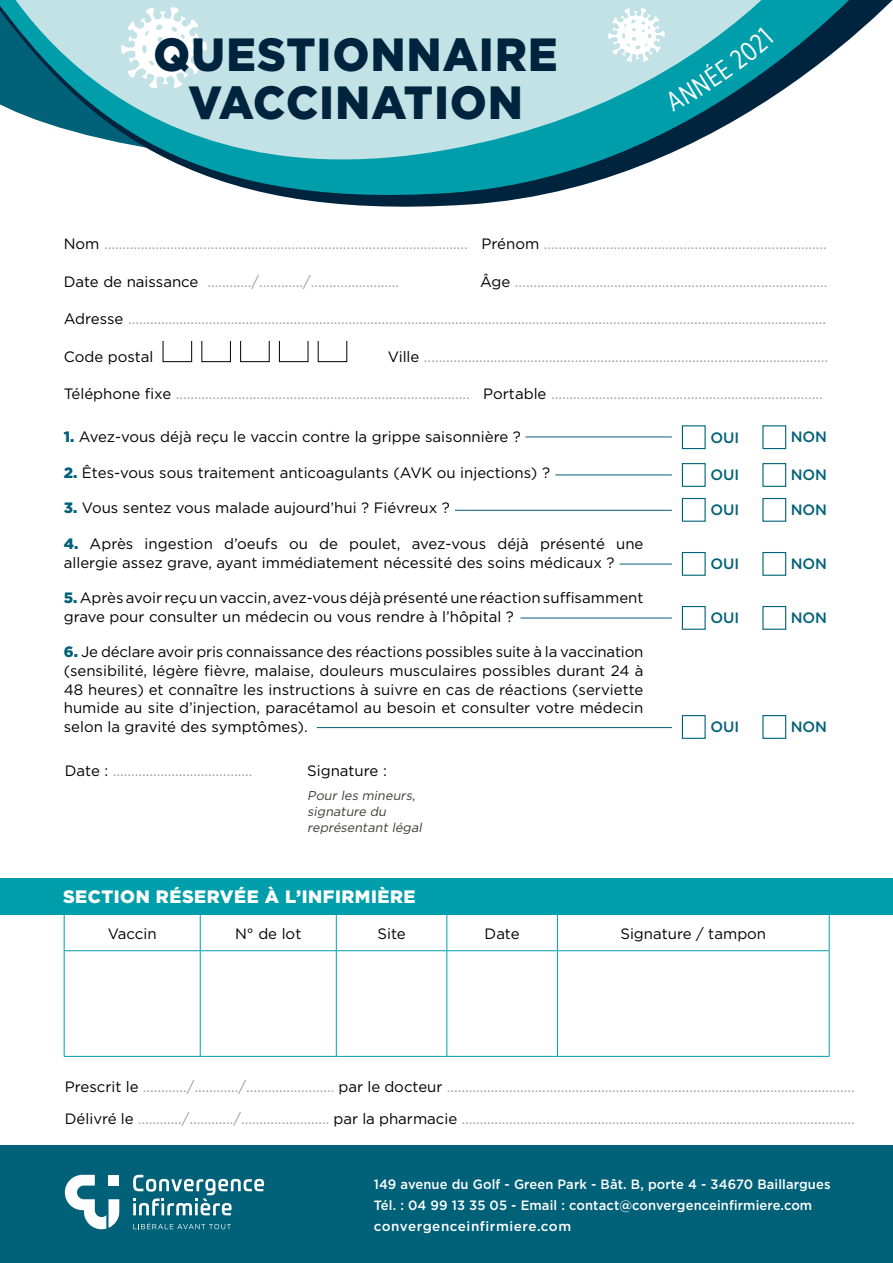
<style>
.page{position:relative;width:893px;height:1263px;background:#fff}
.page>*{position:absolute;margin:0;border:0;box-sizing:border-box;transform-origin:0 0}
.t1{font:900 46.5px "Gotham";letter-spacing:.03em;color:#00233e;scale:.95 1}
.t2{font:900 18px "Gotham";letter-spacing:.03em;color:#fff}
.t3{font:15px "Gotham";color:#9c9c9c}
.t4{font:15px/18.6px "Gotham";color:#000}
.t5{font:500 15px "Gotham";color:#006179}
.t6{font:500 13.5px "Gotham";letter-spacing:.01em;color:#fff;scale:.96 1}
.t7{font:500 13.5px "Gotham";letter-spacing:.04em;color:#fff}
.t8{font:italic 12.75px "Gotham";color:#3c3c3a}
.s1{color:#000}
.s2{font-weight:900;color:#006179}
</style>
<div class="page">
<svg style="left:223px;top:0;width:670px;height:207px;fill:#c3e2e6"></svg>
<svg style="left:0;top:0;width:223px;height:182px"></svg>
<div style="left:163px;top:339px;width:29px;height:23px;border:1px solid #000"></div>
<div style="left:202px;top:339px;width:29px;height:23px;border:1px solid #000"></div>
<div style="left:240px;top:339px;width:29px;height:23px;border:1px solid #000"></div>
<div style="left:279px;top:339px;width:29px;height:23px;border:1px solid #000"></div>
<div style="left:318px;top:339px;width:29px;height:23px;border:1px solid #000"></div>
<div style="left:158px;top:332px;width:198px;height:9px;background:#fff"></div>
<div style="left:682px;top:425px;width:24px;height:24px;border:1px solid #006179"></div>
<div style="left:762px;top:425px;width:24px;height:24px;border:1px solid #006179"></div>
<div style="left:682px;top:463px;width:24px;height:24px;border:1px solid #006179"></div>
<div style="left:762px;top:463px;width:24px;height:24px;border:1px solid #006179"></div>
<div style="left:682px;top:498px;width:24px;height:24px;border:1px solid #006179"></div>
<div style="left:762px;top:498px;width:24px;height:24px;border:1px solid #006179"></div>
<div style="left:682px;top:552px;width:24px;height:24px;border:1px solid #006179"></div>
<div style="left:762px;top:552px;width:24px;height:24px;border:1px solid #006179"></div>
<div style="left:682px;top:606px;width:24px;height:24px;border:1px solid #006179"></div>
<div style="left:762px;top:606px;width:24px;height:24px;border:1px solid #006179"></div>
<div style="left:682px;top:715px;width:24px;height:24px;border:1px solid #006179"></div>
<div style="left:762px;top:715px;width:24px;height:24px;border:1px solid #006179"></div>
<hr style="left:455px;top:510px;width:217px;height:1px;background:#006179">
<hr style="left:555px;top:475px;width:117px;height:1px;background:#006179">
<hr style="left:526px;top:437px;width:146px;height:1px;background:#006179">
<hr style="left:620px;top:564px;width:52px;height:1px;background:#006179">
<hr style="left:520px;top:618px;width:152px;height:1px;background:#006179">
<hr style="left:317px;top:727px;width:355px;height:1px;background:#006179">
<div style="left:0;top:1145px;width:893px;height:118px;background:#006179"></div>
<div style="left:0;top:878px;width:893px;height:36px;background:#009eaa"></div>
<svg style="left:133px;top:1223px;width:98px;height:6px"></svg>
<svg style="left:133px;top:1175px;width:131px;height:41px"></svg>
<svg style="left:65px;top:1175px;width:54px;height:54px"></svg>
<hr style="left:64px;top:914px;width:1px;height:36px;background:#009eaa">
<hr style="left:200px;top:914px;width:1px;height:36px;background:#009eaa">
<hr style="left:336px;top:914px;width:1px;height:36px;background:#009eaa">
<hr style="left:446px;top:914px;width:1px;height:36px;background:#009eaa">
<hr style="left:557px;top:914px;width:1px;height:36px;background:#009eaa">
<hr style="left:829px;top:914px;width:1px;height:36px;background:#009eaa">
<hr style="left:64px;top:950px;width:136px;height:1px;background:#009eaa">
<hr style="left:64px;top:951px;width:1px;height:105px;background:#009eaa">
<hr style="left:200px;top:950px;width:136px;height:1px;background:#009eaa">
<hr style="left:200px;top:951px;width:1px;height:105px;background:#009eaa">
<hr style="left:336px;top:950px;width:111px;height:1px;background:#009eaa">
<hr style="left:336px;top:951px;width:1px;height:105px;background:#009eaa">
<hr style="left:447px;top:950px;width:110px;height:1px;background:#009eaa">
<hr style="left:446px;top:951px;width:1px;height:105px;background:#009eaa">
<hr style="left:557px;top:950px;width:273px;height:1px;background:#009eaa">
<hr style="left:557px;top:951px;width:1px;height:105px;background:#009eaa">
<hr style="left:829px;top:951px;width:1px;height:105px;background:#009eaa">
<hr style="left:64px;top:1056px;width:136px;height:1px;background:#009eaa">
<hr style="left:200px;top:1056px;width:136px;height:1px;background:#009eaa">
<hr style="left:336px;top:1056px;width:111px;height:1px;background:#009eaa">
<hr style="left:447px;top:1056px;width:110px;height:1px;background:#009eaa">
<hr style="left:557px;top:1056px;width:273px;height:1px;background:#009eaa">
<svg style="left:608px;top:8px;width:165px;height:104px;background:#5bb4be"></svg>
<p class="t1" style="left:154px;top:22px;width:427px">QUESTIONNAIRE</p>
<p class="t1" style="left:188px;top:70px;width:354px">VACCINATION</p>
<p class="t3" style="left:64px;top:234px;width:764px"><span class="s1">Nom</span> ................................................................................................... <span class="s1">Prénom</span> .............................................................................</p>
<p class="t3" style="left:64px;top:272px;width:337px"><span class="s1">Date de naissance</span> ............/............/........................</p>
<p class="t3" style="left:480px;top:272px;width:349px"><span class="s1">Âge</span> .....................................................................................</p>
<p class="t3" style="left:64px;top:309px;width:764px"><span class="s1">Adresse</span> ..............................................................................................................................................................................................</p>
<p class="t4" style="left:64px;top:347px;width:91px">Code postal</p>
<p class="t3" style="left:388px;top:347px;width:442px"><span class="s1">Ville</span> ..............................................................................................................</p>
<p class="t3" style="left:64px;top:384px;width:761px"><span class="s1">Téléphone fixe</span> ................................................................................ <span class="s1">Portable</span> ..........................................................................</p>
<p class="t4" style="left:64px;top:427px;width:459px"><span class="s2">1.</span> Avez-vous déjà reçu le vaccin contre la grippe saisonnière ?</p>
<p class="t4" style="left:64px;top:463px;width:488px"><span class="s2">2.</span> Êtes-vous sous traitement anticoagulants (AVK ou injections) ?</p>
<p class="t4" style="left:64px;top:498px;width:388px"><span class="s2">3.</span> Vous sentez vous malade aujourd’hui ? Fiévreux ?</p>
<p class="t4" style="left:64px;top:534px;width:581px"><span class="s2">4.</span> Après ingestion d’oeufs ou de poulet, avez-vous déjà présenté une allergie assez grave, ayant immédiatement nécessité des soins médicaux ?</p>
<p class="t4" style="left:64px;top:588px;width:581px"><span class="s2">5.</span> Après avoir reçu un vaccin, avez-vous déjà présenté une réaction suffisamment grave pour consulter un médecin ou vous rendre à l’hôpital ?</p>
<p class="t4" style="left:64px;top:642px;width:581px;text-align:justify"><span class="s2">6.</span> Je déclare avoir pris connaissance des réactions possibles suite à la vaccination (sensibilité, légère fièvre, malaise, douleurs musculaires possibles durant 24 à 48 heures) et connaître les instructions à suivre en cas de réactions (serviette humide au site d’injection, paracétamol au besoin et consulter votre médecin selon la gravité des symptômes).</p>
<p class="t5" style="left:710px;top:427px;width:30px">OUI</p>
<p class="t5" style="left:791px;top:427px;width:38px">NON</p>
<p class="t5" style="left:710px;top:465px;width:30px">OUI</p>
<p class="t5" style="left:791px;top:465px;width:38px">NON</p>
<p class="t5" style="left:710px;top:500px;width:30px">OUI</p>
<p class="t5" style="left:791px;top:500px;width:38px">NON</p>
<p class="t5" style="left:710px;top:554px;width:30px">OUI</p>
<p class="t5" style="left:791px;top:554px;width:38px">NON</p>
<p class="t5" style="left:710px;top:608px;width:30px">OUI</p>
<p class="t5" style="left:791px;top:608px;width:38px">NON</p>
<p class="t5" style="left:710px;top:717px;width:30px">OUI</p>
<p class="t5" style="left:791px;top:717px;width:38px">NON</p>
<p class="t3" style="left:65px;top:761px;width:189px"><span class="s1">Date :</span> ......................................</p>
<p class="t4" style="left:307px;top:761px;width:81px">Signature :</p>
<p class="t8" style="left:307px;top:788px;width:112px">Pour les mineurs,</p>
<p class="t8" style="left:307px;top:803px;width:83px">signature du</p>
<p class="t8" style="left:307px;top:819px;width:119px">représentant légal</p>
<p class="t2" style="left:63px;top:884px;width:354px">SECTION RÉSERVÉE À L’INFIRMIÈRE</p>
<p class="t4" style="left:108px;top:924px;width:50px">Vaccin</p>
<p class="t4" style="left:235px;top:924px;width:68px">N° de lot</p>
<p class="t4" style="left:377px;top:924px;width:30px">Site</p>
<p class="t4" style="left:485px;top:924px;width:37px">Date</p>
<p class="t4" style="left:620px;top:924px;width:147px">Signature / tampon</p>
<p class="t3" style="left:65px;top:1077px;width:791px"><span class="s1">Prescrit le</span> ............/............/........................ <span class="s1">par le docteur</span> ...............................................................................................................</p>
<p class="t3" style="left:65px;top:1109px;width:791px"><span class="s1">Délivré le</span> ............/............/........................ <span class="s1">par la pharmacie</span> ...........................................................................................................</p>
<p class="t6" style="left:374px;top:1175px;width:477px">149 avenue du Golf - Green Park - Bât. B, porte 4 - 34670 Baillargues</p>
<p class="t6" style="left:374px;top:1196px;width:458px">Tél. : 04 99 13 35 05 - Email : contact@convergenceinfirmiere.com</p>
<p class="t7" style="left:374px;top:1217px;width:199px">convergenceinfirmiere.com</p>
</div>
